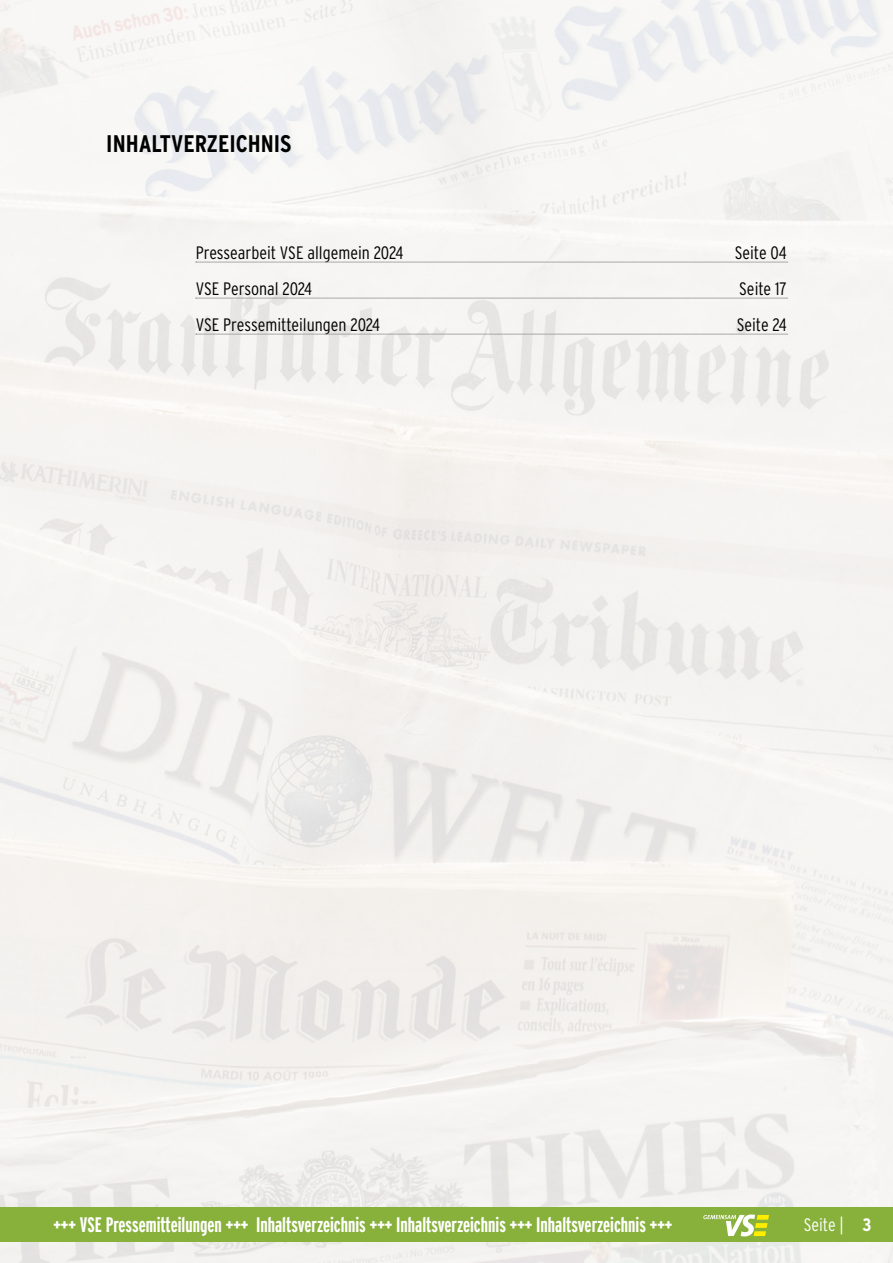
<style>
.page{position:relative;width:893px;height:1263px;background:#fff}
.page>*{position:absolute;margin:0;border:0;box-sizing:border-box;transform-origin:0 0}
.t1{font:700 24px "Interstate Condensed";color:#000}
.t2{font:700 21px "Interstate Compressed";color:#fff}
.t3{font:300 18px "Interstate Condensed";color:#000}
.t4{font:300 18px "Interstate Condensed";color:#fff}
.s1{font-weight:700}
</style>
<div class="page">
<img style="left:0;top:0;width:893px;height:1263px">
<svg style="left:196px;top:262px;width:592px;height:1px"></svg>
<svg style="left:196px;top:298px;width:592px;height:1px"></svg>
<svg style="left:196px;top:334px;width:592px;height:1px"></svg>
<div style="left:0;top:1208px;width:893px;height:34px;background:#88b13b"></div>
<svg style="left:703px;top:1214px;width:66px;height:22px"></svg>
<p class="t1" style="left:106px;top:131px;width:187px">INHALTVERZEICHNIS</p>
<p class="t3" style="left:196px;top:242px;width:209px">Pressearbeit VSE allgemein 2024</p>
<p class="t3" style="left:735px;top:242px;width:54px">Seite 04</p>
<p class="t3" style="left:196px;top:278px;width:118px">VSE Personal 2024</p>
<p class="t3" style="left:739px;top:278px;width:49px">Seite 17</p>
<p class="t3" style="left:196px;top:314px;width:186px">VSE Pressemitteilungen 2024</p>
<p class="t3" style="left:737px;top:314px;width:52px">Seite 24</p>
<p class="t2" style="left:53px;top:1213px;width:621px">+++ VSE Pressemitteilungen +++ Inhaltsverzeichnis +++ Inhaltsverzeichnis +++ Inhaltsverzeichnis +++</p>
<p class="t4" style="left:804px;top:1215px;width:69px">Seite | <span class="s1">3</span></p>
</div>
